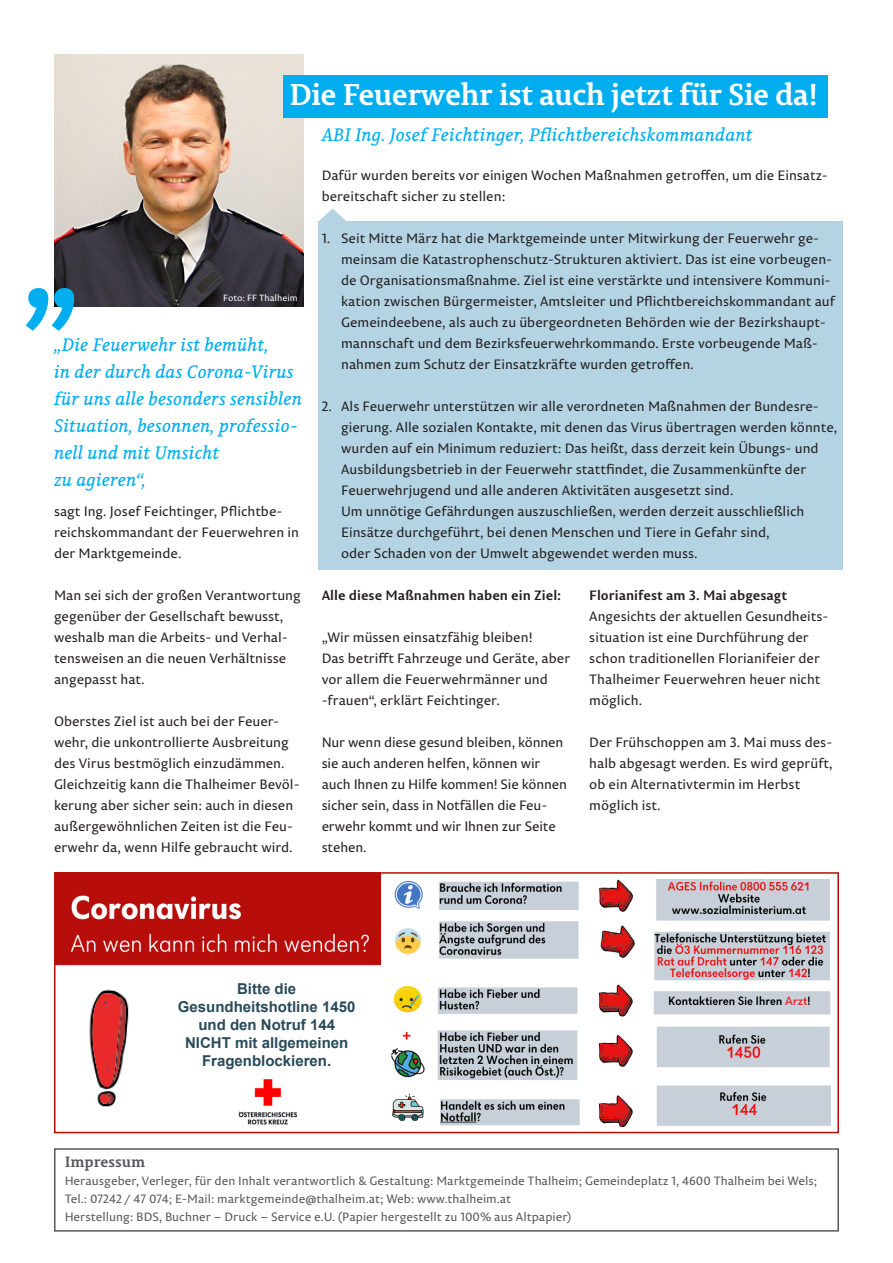
<style>
.page{position:relative;width:893px;height:1263px;background:#fff}
.page>*{position:absolute;margin:0;border:0;box-sizing:border-box;transform-origin:0 0}
.t1{font:700 135px "Permian Slab Serif Typeface";color:#00aeef}
.t2{font:700 30px "Permian Slab Serif Typeface";letter-spacing:-.02em;color:#fff}
.t3{font:italic 18px/27px "Permian Slab Serif Typeface";color:#00aeef}
.t4{font:700 15px/18px "Arial";color:#294a59;text-align:center}
.t5{font:700 15px "Permian Slab Serif Typeface";color:#57585a}
.t6{font:13.5px/21px "Permian Sans Typeface";color:#231f20}
.t7{font:700 13.5px "Permian Sans Typeface";color:#231f20}
.t8{font:12px/18px "Permian Sans Typeface";color:#57585a}
.t9{font:9px "Permian Sans Typeface";color:#fff}
</style>
<div class="page">
<img style="left:54px;top:54px;width:250px;height:252px">
<div style="left:283px;top:75px;width:544px;height:42px;background:#00aeef"></div>
<div style="left:318px;top:222px;width:524px;height:348px;background:#b4d4e4"></div>
<svg style="left:318px;top:208px;width:29px;height:14px"></svg>
<img style="left:391px;top:880px;width:439px;height:248px">
<img style="left:238px;top:1079px;width:59px;height:46px">
<img style="left:57px;top:875px;width:323px;height:91px">
<img style="left:89px;top:989px;width:40px;height:118px">
<div style="left:54px;top:872px;width:785px;height:261px;border:2px solid #b70e0c"></div>
<div style="left:54px;top:1148px;width:785px;height:83px;border:2px solid #57585a"></div>
<h2 class="t2" style="left:289px;top:69px;width:530px">Die Feuerwehr ist auch jetzt für Sie da!</h2>
<h3 class="t3" style="left:322px;top:120px;width:433px">ABI Ing. Josef Feichtinger, Pflichtbereichskommandant</h3>
<h1 class="t1" style="left:21px;top:146px;width:62px">„</h1>
<h3 class="t3" style="left:54px;top:330px;width:250px">„Die Feuerwehr ist bemüht,<br>in der durch das Corona-Virus für uns alle besonders sensiblen<br>Situation, besonnen, professio&shy;nell und mit Umsicht<br>zu agieren“,</h3>
<p class="t9" style="left:223px;top:291px;width:76px">Foto: FF Thalheim</p>
<p class="t6" style="left:54px;top:500px;width:246px">sagt Ing. Josef Feichtinger, Pflichtbe&shy;reichskommandant der Feuerwehren in der Marktgemeinde.</p>
<p class="t6" style="left:54px;top:584px;width:248px">Man sei sich der großen Verantwortung gegenüber der Gesellschaft bewusst, weshalb man die Arbeits- und Verhal&shy;tensweisen an die neuen Verhältnisse angepasst hat.</p>
<p class="t6" style="left:54px;top:710px;width:247px">Oberstes Ziel ist auch bei der Feuer&shy;wehr, die unkontrollierte Ausbreitung des Virus bestmöglich einzudämmen.<br>Gleichzeitig kann die Thalheimer Bevöl&shy;kerung aber sicher sein: auch in diesen außergewöhnlichen Zeiten ist die Feu&shy;erwehr da, wenn Hilfe gebraucht wird.</p>
<p class="t6" style="left:322px;top:164px;width:508px">Dafür wurden bereits vor einigen Wochen Maßnahmen getroffen, um die Einsatz&shy;bereitschaft sicher zu stellen:</p>
<p class="t6" style="left:341px;top:227px;width:495px;text-indent:-19px">1. Seit Mitte März hat die Marktgemeinde unter Mitwirkung der Feuerwehr ge&shy;meinsam die Katastrophenschutz-Strukturen aktiviert. Das ist eine vorbeugen&shy;de Organisationsmaßnahme. Ziel ist eine verstärkte und intensivere Kommuni&shy;kation zwischen Bürgermeister, Amtsleiter und Pflichtbereichskommandant auf Gemeindeebene, als auch zu übergeordneten Behörden wie der Bezirkshaupt&shy;mannschaft und dem Bezirksfeuerwehrkommando. Erste vorbeugende Maß&shy;nahmen zum Schutz der Einsatzkräfte wurden getroffen.</p>
<p class="t6" style="left:341px;top:395px;width:498px;text-indent:-19px">2. Als Feuerwehr unterstützen wir alle verordneten Maßnahmen der Bundesre&shy;gierung. Alle sozialen Kontakte, mit denen das Virus übertragen werden könnte, wurden auf ein Minimum reduziert: Das heißt, dass derzeit kein Übungs- und Ausbildungsbetrieb in der Feuerwehr stattfindet, die Zusammenkünfte der Feuerwehrjugend und alle anderen Aktivitäten ausgesetzt sind.<br>Um unnötige Gefährdungen auszuschließen, werden derzeit ausschließlich Einsätze durchgeführt, bei denen Menschen und Tiere in Gefahr sind,<br>oder Schaden von der Umwelt abgewendet werden muss.</p>
<p class="t7" style="left:322px;top:584px;width:241px">Alle diese Maßnahmen haben ein Ziel:</p>
<p class="t6" style="left:322px;top:626px;width:250px">„Wir müssen einsatzfähig bleiben!<br>Das betrifft Fahrzeuge und Geräte, aber vor allem die Feuerwehrmänner und -frauen“, erklärt Feichtinger.</p>
<p class="t6" style="left:322px;top:731px;width:247px">Nur wenn diese gesund bleiben, können sie auch anderen helfen, können wir auch Ihnen zu Hilfe kommen! Sie können sicher sein, dass in Notfällen die Feu&shy;erwehr kommt und wir Ihnen zur Seite stehen.</p>
<p class="t7" style="left:589px;top:584px;width:200px">Florianifest am 3. Mai abgesagt</p>
<p class="t6" style="left:589px;top:605px;width:241px">Angesichts der aktuellen Gesundheits&shy;situation ist eine Durchführung der schon traditionellen Florianifeier der<br>Thalheimer Feuerwehren heuer nicht möglich.</p>
<p class="t6" style="left:589px;top:732px;width:245px">Der Frühschoppen am 3. Mai muss des&shy;halb abgesagt werden. Es wird geprüft, ob ein Alternativtermin im Herbst möglich ist.</p>
<p class="t4" style="left:178px;top:980px;width:179px">Bitte die<br>Gesundheitshotline 1450 und den Notruf 144<br>NICHT mit allgemeinen<br>Fragenblockieren.</p>
<p class="t5" style="left:65px;top:1149px;width:82px">Impressum</p>
<p class="t8" style="left:65px;top:1171px;width:754px">Herausgeber, Verleger, für den Inhalt verantwortlich &amp; Gestaltung: Marktgemeinde Thalheim; Gemeindeplatz 1, 4600 Thalheim bei Wels;<br>Tel.: 07242 / 47 074; E-Mail: marktgemeinde@thalheim.at; Web: www.thalheim.at<br>Herstellung: BDS, Buchner – Druck – Service e.U. (Papier hergestellt zu 100% aus Altpapier)</p>
</div>
